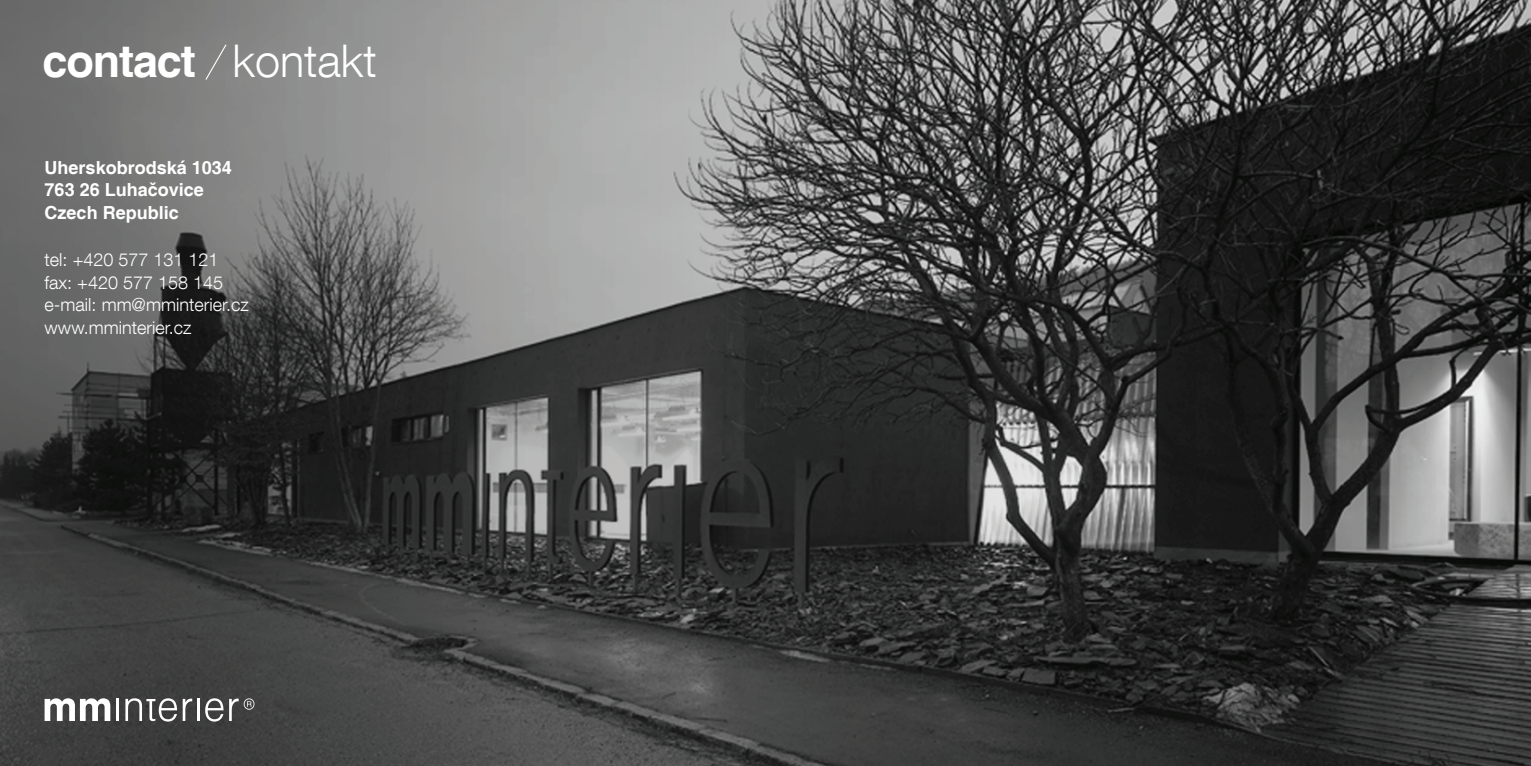
<style>
.page{position:relative;width:1531px;height:766px;background:#fff}
.page>*{position:absolute;margin:0;border:0;box-sizing:border-box;transform-origin:0 0}
.t1{font:700 45px "Helvetica";letter-spacing:-.025em;color:#fff}
.t2{font:300 18px/22.5px "Helvetica Neue LT Com";color:#fff}
.t3{font:700 18px/22.5px "Helvetica";color:#fff}
.s1{font-family:"Helvetica Neue LT Com";font-weight:300}
</style>
<div class="page">
<img style="left:0;top:0;width:1531px;height:765px">
<svg style="left:204px;top:43px;width:23px;height:38px"></svg>
<svg style="left:45px;top:698px;width:65px;height:22px"></svg>
<hr style="left:116px;top:698px;width:3px;height:22px;background:#fff">
<svg style="left:183px;top:698px;width:9px;height:22px"></svg>
<hr style="left:197px;top:698px;width:3px;height:22px;background:#fff">
<svg style="left:205px;top:698px;width:18px;height:23px"></svg>
<svg style="left:125px;top:698px;width:52px;height:23px"></svg>
<svg style="left:229px;top:698px;width:25px;height:22px"></svg>
<h1 class="t1" style="left:43px;top:34px;width:336px">contact <span class="s1">kontakt</span></h1>
<p class="t3" style="left:45px;top:157px;width:189px">Uherskobrodská 1034<br>763 26 Luhačovice<br>Czech Republic</p>
<p class="t2" style="left:45px;top:248px;width:206px">tel: +420 577 131 121 fax: +420 577 158 145 e-mail: mm@mminterier.cz www.mminterier.cz</p>
</div>
